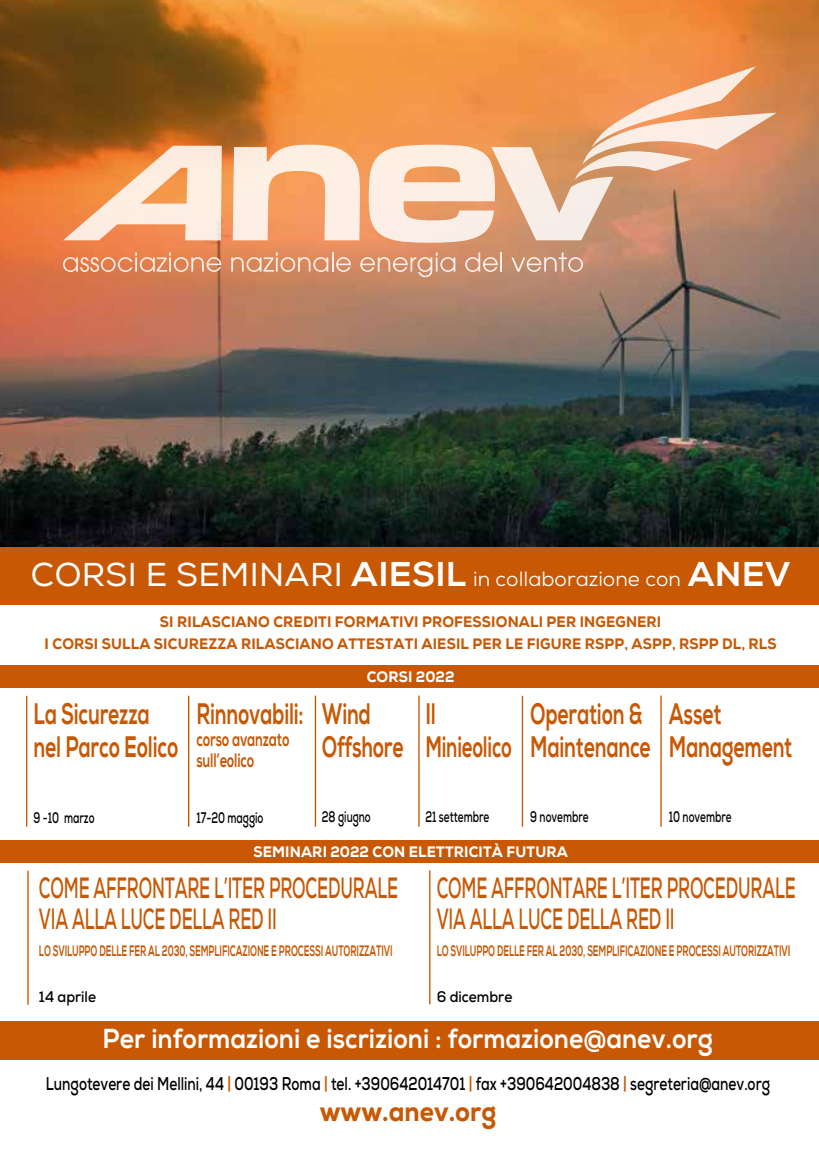
<style>
.page{position:relative;width:819px;height:1166px;background:#fff}
.page>*{position:absolute;margin:0;border:0;box-sizing:border-box;transform-origin:0 0}
.t1{font:800 29.57px/32.9px "Nexa";letter-spacing:-.01em;color:#c85804;scale:.65 1}
.t2{font:700 29.22px/31.7px "Nexa";letter-spacing:-.01em;color:#c85804;scale:.57 1}
.t3{font:800 27.47px "Nexa";color:#fff;scale:.9 1}
.t4{font:800 27.47px "Nexa";color:#c85804;scale:.9 1}
.t5{font:20.65px "Nexa";color:#fff}
.t6{font:800 19.6px/21.5px "Nexa";letter-spacing:-.01em;color:#c85804;scale:.65 1}
.t7{font:700 18.55px "Nexa";color:#000;scale:.74 1}
.t8{font:700 15.4px "Nexa";color:#000;scale:.65 1}
.t9{font:700 15.4px "Nexa";color:#000;scale:.9 1}
.t10{font:800 15.05px/22.1px "Nexa";letter-spacing:.01em;color:#c85804;text-align:center;scale:.93 1}
.t11{font:800 15.05px "Nexa";letter-spacing:-.01em;color:#c85804;scale:.57 1}
.t12{font:800 15.05px "Nexa";letter-spacing:.01em;color:#fff;scale:.93 1}
.s1{font-size:33.07px}
.s2{font-weight:800;font-size:34.3px}
.s3{font-weight:800;color:#c85804}
</style>
<div class="page">
<img style="left:0;top:0;width:819px;height:547px">
<div style="left:0;top:547px;width:819px;height:58px;background:#c85804"></div>
<svg style="left:63px;top:252px;width:158px;height:20px;background:#e7976f"></svg>
<svg style="left:231px;top:252px;width:97px;height:20px;background:#e19f7a"></svg>
<hr style="left:331px;top:252px;width:2px;height:20px;background:#fff">
<svg style="left:336px;top:257px;width:15px;height:15px"></svg>
<svg style="left:360px;top:252px;width:95px;height:25px;background:#d89e7f"></svg>
<svg style="left:465px;top:252px;width:33px;height:20px"></svg>
<hr style="left:500px;top:252px;width:2px;height:20px;background:#fff">
<svg style="left:511px;top:252px;width:72px;height:20px"></svg>
<svg style="left:575px;top:66px;width:201px;height:114px;background:#ebab80"></svg>
<svg style="left:63px;top:145px;width:550px;height:98px;background:#f2c3a3"></svg>
<div style="left:0;top:1021px;width:819px;height:38px;background:#c85804"></div>
<hr style="left:27px;top:871px;width:2px;height:134px;background:#c85804">
<hr style="left:429px;top:870px;width:1px;height:134px;background:#c85804">
<hr style="left:521px;top:696px;width:2px;height:131px;background:#c85804">
<hr style="left:315px;top:695px;width:1px;height:132px;background:#c85804">
<hr style="left:26px;top:696px;width:1px;height:131px;background:#c85804">
<hr style="left:188px;top:696px;width:1px;height:131px;background:#c85804">
<hr style="left:660px;top:695px;width:1px;height:132px;background:#c85804">
<div style="left:0;top:666px;width:819px;height:22px;background:#c85804"></div>
<div style="left:0;top:840px;width:819px;height:22px;background:#c85804"></div>
<hr style="left:418px;top:695px;width:1px;height:132px;background:#c85804">
<h3 class="t5" style="left:31px;top:565px;width:760px"><span class="s1">CORSI E SEMINARI</span> <span class="s2">AIESIL</span> in collaborazione con <span class="s2">ANEV</span></h3>
<p class="t10" style="left:45px;top:611px;width:788px">SI RILASCIANO CREDITI FORMATIVI PROFESSIONALI PER INGEGNERI<br>I CORSI SULLA SICUREZZA RILASCIANO ATTESTATI AIESIL PER LE FIGURE RSPP, ASPP, RSPP DL, RLS</p>
<h1 class="t1" style="left:33px;top:698px;width:224px">La Sicurezza nel Parco Eolico</h1>
<p class="t8" style="left:33px;top:807px;width:95px">9 -10 marzo</p>
<p class="t12" style="left:366px;top:667px;width:96px">CORSI 2022</p>
<h1 class="t1" style="left:196px;top:698px;width:166px">Rinnovabili:</h1>
<h3 class="t6" style="left:196px;top:728px;width:145px">corso avanzato sull’eolico</h3>
<h1 class="t1" style="left:322px;top:698px;width:127px">Wind<br>Offshore</h1>
<h1 class="t1" style="left:425px;top:698px;width:135px">Il<br>Minieolico</h1>
<h1 class="t1" style="left:530px;top:698px;width:187px">Operation &amp;<br>Maintenance</h1>
<h1 class="t1" style="left:668px;top:698px;width:191px">Asset<br>Management</h1>
<p class="t8" style="left:196px;top:807px;width:105px">17-20 maggio</p>
<p class="t8" style="left:322px;top:806px;width:77px">28 giugno</p>
<p class="t8" style="left:425px;top:806px;width:100px">21 settembre</p>
<p class="t8" style="left:530px;top:806px;width:91px">9 novembre</p>
<p class="t8" style="left:668px;top:806px;width:98px">10 novembre</p>
<p class="t12" style="left:253px;top:842px;width:339px">SEMINARI 2022 CON ELETTRICITÀ FUTURA</p>
<h2 class="t2" style="left:39px;top:872px;width:631px">COME AFFRONTARE L’ITER PROCEDURALE<br>VIA ALLA LUCE DELLA RED II</h2>
<p class="t11" style="left:39px;top:941px;width:621px">LO SVILUPPO DELLE FER AL 2030, SEMPLIFICAZIONE E PROCESSI AUTORIZZATIVI</p>
<p class="t9" style="left:39px;top:987px;width:65px">14 aprile</p>
<h2 class="t2" style="left:436px;top:872px;width:631px">COME AFFRONTARE L’ITER PROCEDURALE<br>VIA ALLA LUCE DELLA RED II</h2>
<p class="t11" style="left:436px;top:941px;width:622px">LO SVILUPPO DELLE FER AL 2030, SEMPLIFICAZIONE E PROCESSI AUTORIZZATIVI</p>
<p class="t9" style="left:436px;top:987px;width:86px">6 dicembre</p>
<h3 class="t3" style="left:103px;top:1021px;width:679px">Per informazioni e iscrizioni : formazione@anev.org</h3>
<p class="t7" style="left:46px;top:1071px;width:980px">Lungotevere dei Mellini, 44 <span class="s3">|</span> 00193 Roma <span class="s3">|</span> tel. +390642014701 <span class="s3">|</span> fax +390642004838 <span class="s3">|</span> segreteria@anev.org</p>
<h3 class="t4" style="left:319px;top:1094px;width:198px">www.anev.org</h3>
</div>
